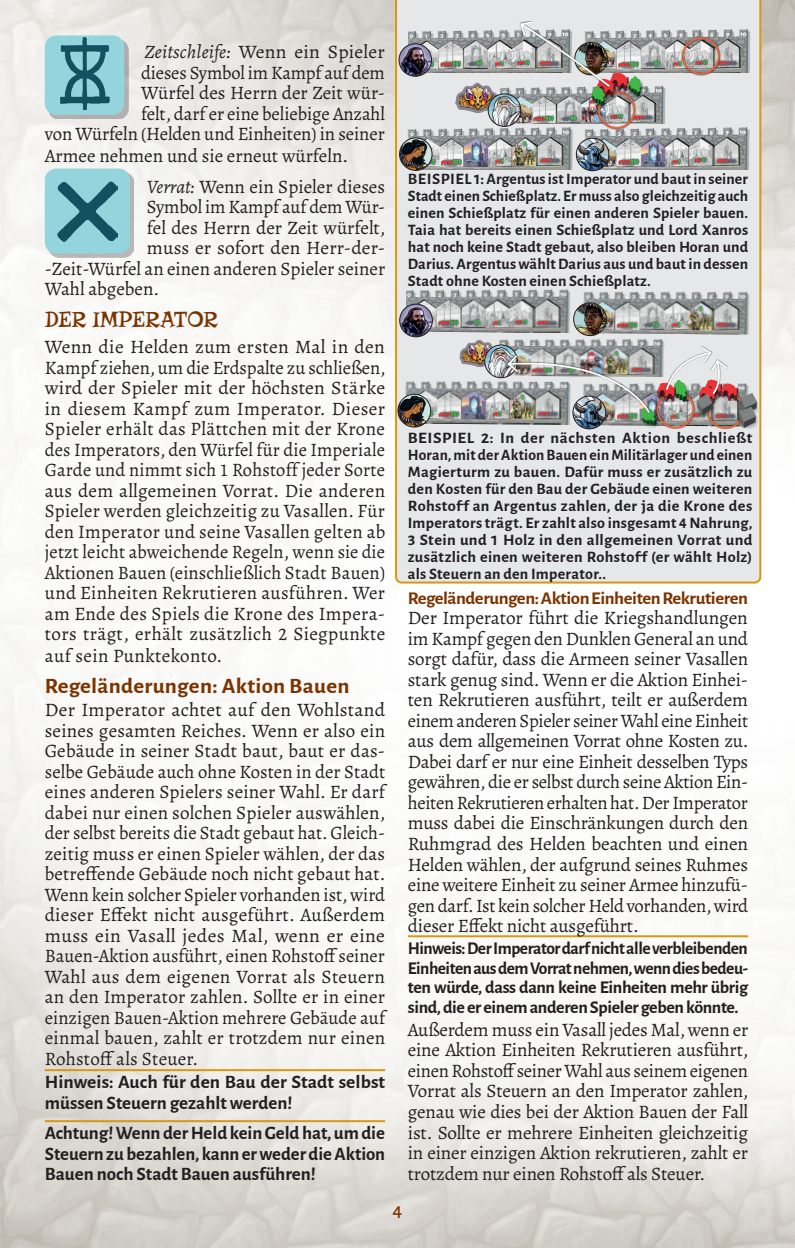
<style>
.page{position:relative;width:795px;height:1248px;background:#fff}
.page>*{position:absolute;margin:0;border:0;box-sizing:border-box;transform-origin:0 0}
.t1{font:23px "Risque";color:#7b3300}
.t2{font:700 22px "Alegreya Sans";letter-spacing:.01em;color:#7b3300;scale:1.04 1}
.t3{font:500 20px "Alegreya Sans";color:#7b3300}
.t4{font:19px/20.6px "Alegreya";color:#231f20;text-align:justify}
.t5{font:700 19px/20.6px "Alegreya Sans";color:#231f20}
.t6{font:700 18px/19.4px "Alegreya Sans";letter-spacing:-.02em;color:#231f20;text-align:justify}
.t7{font:700 18px "Alegreya Sans";letter-spacing:-.025em;color:#7b3300;scale:1.04 1}
.t8{font:700 16px/17px "Alegreya Sans";letter-spacing:.01em;color:#231f20;text-align:justify;scale:1.07 1}
.t9{font:700 16px/17px "Alegreya Sans";letter-spacing:.01em;color:#231f20;text-align:justify}
.s1{font-style:italic}
</style>
<div class="page">
<div style="left:395px;top:0;width:366px;height:583px;background:#e6e7e9"></div>
<hr style="left:45px;top:1069px;width:340px;height:2px;background:#d99811">
<hr style="left:45px;top:1120px;width:340px;height:2px;background:#d99811">
<div style="left:49px;top:39px;width:79px;height:80px;background:#231f20;opacity:.3"></div>
<div style="left:45px;top:35px;width:79px;height:80px;background:#94d5dd;border-radius:11px"></div>
<img style="left:61px;top:38px;width:49px;height:72px">
<hr style="left:408px;top:935px;width:340px;height:2px;background:#d99811">
<img style="left:407px;top:127px;width:167px;height:43px">
<img style="left:399px;top:138px;width:33px;height:32px;border-radius:16px">
<div style="left:399px;top:138px;width:33px;height:33px;border:1px solid #231f20;border-radius:50%"></div>
<img style="left:408px;top:25px;width:111px;height:48px">
<img style="left:399px;top:44px;width:32px;height:32px;border-radius:16px">
<div style="left:399px;top:43px;width:33px;height:34px;border:1px solid #231f20;border-radius:50%"></div>
<img style="left:584px;top:127px;width:167px;height:43px">
<img style="left:576px;top:138px;width:33px;height:33px;border-radius:16px">
<div style="left:576px;top:138px;width:33px;height:33px;border:1px solid #231f20;border-radius:50%"></div>
<img style="left:611px;top:29px;width:140px;height:44px">
<div style="left:681px;top:36px;width:39px;height:40px;background:#231f20;opacity:.7"></div>
<div style="left:682px;top:37px;width:37px;height:38px;border:2px solid #eb653e;border-radius:50%"></div>
<img style="left:495px;top:79px;width:174px;height:44px">
<img style="left:456px;top:83px;width:44px;height:30px">
<img style="left:488px;top:94px;width:32px;height:32px;border-radius:16px">
<div style="left:488px;top:94px;width:33px;height:33px;border:1px solid #231f20;border-radius:50%"></div>
<div style="left:597px;top:90px;width:39px;height:40px;background:#231f20;opacity:.7"></div>
<div style="left:598px;top:91px;width:37px;height:38px;border:2px solid #eb653e;border-radius:50%"></div>
<img style="left:591px;top:72px;width:52px;height:40px">
<img style="left:519px;top:20px;width:92px;height:68px">
<img style="left:431px;top:414px;width:142px;height:11px">
<img style="left:398px;top:414px;width:33px;height:13px">
<div style="left:397px;top:394px;width:34px;height:33px;border:1px solid #231f20;border-radius:50%"></div>
<img style="left:406px;top:284px;width:166px;height:11px">
<img style="left:582px;top:289px;width:169px;height:6px">
<img style="left:605px;top:414px;width:101px;height:12px">
<img style="left:573px;top:414px;width:32px;height:15px">
<div style="left:572px;top:396px;width:34px;height:33px;border:1px solid #231f20;border-radius:50%"></div>
<div style="left:656px;top:390px;width:39px;height:39px;background:#231f20;opacity:.7"></div>
<div style="left:656px;top:391px;width:38px;height:37px;border:2px solid #eb653e;border-radius:50%"></div>
<div style="left:706px;top:391px;width:39px;height:38px;background:#231f20;opacity:.7"></div>
<div style="left:707px;top:391px;width:37px;height:38px;border:2px solid #eb653e;border-radius:50%"></div>
<img style="left:637px;top:414px;width:24px;height:17px">
<img style="left:751px;top:392px;width:7px;height:22px">
<img style="left:738px;top:406px;width:19px;height:23px">
<img style="left:393px;top:295px;width:358px;height:119px">
<img style="left:695px;top:393px;width:21px;height:24px">
<div style="left:49px;top:172px;width:85px;height:86px;background:#231f20;opacity:.3"></div>
<div style="left:45px;top:168px;width:85px;height:86px;background:#94d5dd;border-radius:11px"></div>
<img style="left:57px;top:182px;width:60px;height:60px">
<p class="t4" style="left:144px;top:41px;width:242px"><span class="s1">Zeitschleife:</span> Wenn ein Spieler</p>
<p class="t4" style="left:141px;top:62px;width:245px">dieses Symbol im Kampf auf dem</p>
<p class="t4" style="left:141px;top:82px;width:245px">Würfel des Herrn der Zeit wür-</p>
<p class="t4" style="left:141px;top:103px;width:245px">felt, darf er eine beliebige Anzahl</p>
<p class="t4" style="left:45px;top:123px;width:342px">von Würfeln (Helden und Einheiten) in seiner</p>
<p class="t4" style="left:45px;top:145px;width:305px">Armee nehmen und sie erneut würfeln.</p>
<p class="t4" style="left:147px;top:176px;width:240px"><span class="s1">Verrat:</span> Wenn ein Spieler dieses</p>
<p class="t4" style="left:147px;top:196px;width:240px">Symbol im Kampf auf dem Wür-</p>
<p class="t4" style="left:147px;top:217px;width:240px">fel des Herrn der Zeit würfelt,</p>
<p class="t4" style="left:147px;top:237px;width:240px">muss er sofort den Herr-der-</p>
<p class="t4" style="left:45px;top:258px;width:342px">-Zeit-Würfel an einen anderen Spieler seiner</p>
<p class="t4" style="left:45px;top:278px;width:116px">Wahl abgeben.</p>
<p class="t1" style="left:45px;top:306px;width:175px">DER IMPERATOR</p>
<p class="t4" style="left:45px;top:336px;width:342px">Wenn die Helden zum ersten Mal in den Kampf ziehen, um die Erdspalte zu schließen, wird der Spieler mit der höchsten Stärke in diesem Kampf zum Imperator. Dieser Spieler erhält das Plättchen mit der Krone des Imperators, den Würfel für die Imperiale Garde und nimmt sich 1 Rohstoff jeder Sorte aus dem allgemeinen Vorrat. Die anderen Spieler werden gleichzeitig zu Vasallen. Für den Imperator und seine Vasallen gelten ab jetzt leicht abweichende Regeln, wenn sie die Aktionen Bauen (einschließlich Stadt Bauen) und Einheiten Rekrutieren ausführen. Wer am Ende des Spiels die Krone des Impera&shy;tors trägt, erhält zusätzlich 2 Siegpunkte auf sein Punktekonto.</p>
<p class="t2" style="left:45px;top:670px;width:294px">Regeländerungen: Aktion Bauen</p>
<p class="t4" style="left:45px;top:699px;width:342px;text-align:left">Der Imperator achtet auf den Wohlstand seines gesamten Reiches. Wenn er also ein Gebäude in seiner Stadt baut, baut er das&shy;selbe Gebäude auch ohne Kosten in der Stadt eines anderen Spielers seiner Wahl. Er darf dabei nur einen solchen Spieler auswählen, der selbst bereits die Stadt gebaut hat. Gleich&shy;zeitig muss er einen Spieler wählen, der das betreffende Gebäude noch nicht gebaut hat.<br>Wenn kein solcher Spieler vorhanden ist, wird dieser Effekt nicht ausgeführt. Außerdem muss ein Vasall jedes Mal, wenn er eine Bauen-Aktion ausführt, einen Rohstoff seiner Wahl aus dem eigenen Vorrat als Steuern an den Imperator zahlen. Sollte er in einer einzigen Bauen-Aktion mehrere Gebäude auf einmal bauen, zahlt er trotzdem nur einen Rohstoff als Steuer.</p>
<p class="t5" style="left:45px;top:1070px;width:342px">Hinweis: Auch für den Bau der Stadt selbst müssen Steuern gezahlt werden!</p>
<p class="t5" style="left:45px;top:1121px;width:342px;text-align:justify">Achtung! Wenn der Held kein Geld hat, um die Steuern zu bezahlen, kann er weder die Aktion Bauen noch Stadt Bauen ausführen!</p>
<p class="t9" style="left:408px;top:170px;width:342px">BEISPIEL 1: Argentus ist Imperator und baut in seiner Stadt einen Schießplatz. Er muss also gleichzeitig auch einen Schießplatz für einen anderen Spieler bauen.<br>Taia hat bereits einen Schießplatz und Lord Xanros hat noch keine Stadt gebaut, also bleiben Horan und Darius. Argentus wählt Darius aus und baut in dessen Stadt ohne Kosten einen Schießplatz.</p>
<p class="t8" style="left:408px;top:428px;width:323px">BEISPIEL 2: In der nächsten Aktion beschließt Horan, mit der Aktion Bauen ein Militärlager und einen Magierturm zu bauen. Dafür muss er zusätzlich zu den Kosten für den Bau der Gebäude einen weiteren Rohstoff an Argentus zahlen, der ja die Krone des Imperators trägt. Er zahlt also insgesamt 4 Nahrung, 3 Stein und 1 Holz in den allgemeinen Vorrat und zusätzlich einen weiteren Rohstoff (er wählt Holz) als Steuern an den Imperator..</p>
<p class="t7" style="left:408px;top:585px;width:329px">Regeländerungen: Aktion Einheiten Rekrutieren</p>
<p class="t4" style="left:408px;top:608px;width:342px">Der Imperator führt die Kriegshandlungen im Kampf gegen den Dunklen General an und sorgt dafür, dass die Armeen seiner Vasallen stark genug sind. Wenn er die Aktion Einhei&shy;ten Rekrutieren ausführt, teilt er außerdem einem anderen Spieler seiner Wahl eine Einheit aus dem allgemeinen Vorrat ohne Kosten zu.<br>Dabei darf er nur eine Einheit desselben Typs gewähren, die er selbst durch seine Aktion Ein&shy;heiten Rekrutieren erhalten hat. Der Imperator muss dabei die Einschränkungen durch den Ruhmgrad des Helden beachten und einen Helden wählen, der aufgrund seines Ruhmes eine weitere Einheit zu seiner Armee hinzufü&shy;gen darf. Ist kein solcher Held vorhanden, wird dieser Effekt nicht ausgeführt.</p>
<p class="t6" style="left:408px;top:937px;width:342px">Hinweis: Der Imperator darf nicht alle verbleibenden Einheiten aus dem Vorrat nehmen, wenn dies bedeu&shy;ten würde, dass dann keine Einheiten mehr übrig sind, die er einem anderen Spieler geben könnte.</p>
<p class="t4" style="left:408px;top:1019px;width:342px">Außerdem muss ein Vasall jedes Mal, wenn er eine Aktion Einheiten Rekrutieren ausführt, einen Rohstoff seiner Wahl aus seinem eigenen Vorrat als Steuern an den Imperator zahlen, genau wie dies bei der Aktion Bauen der Fall ist. Sollte er mehrere Einheiten gleichzeitig in einer einzigen Aktion rekrutieren, zahlt er trotzdem nur einen Rohstoff als Steuer.</p>
<p class="t3" style="left:392px;top:1197px;width:11px">4</p>
</div>
